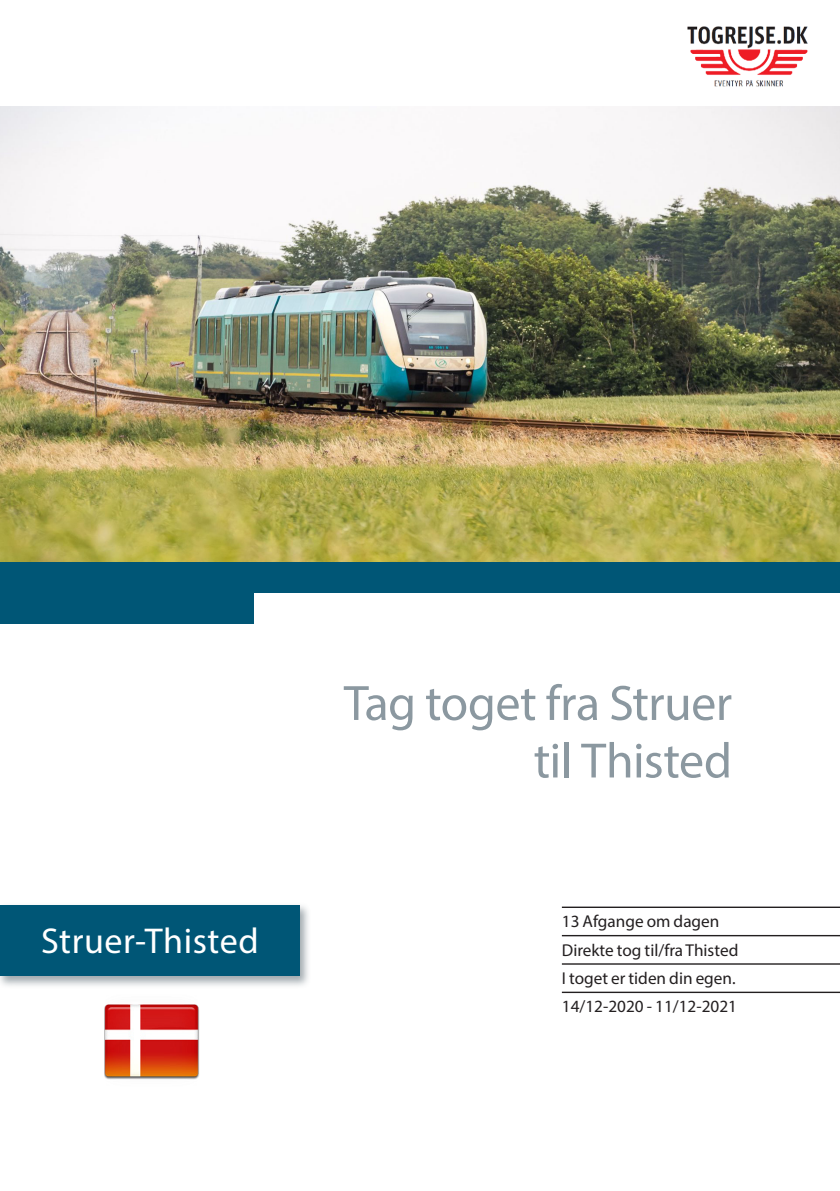
<style>
.page{position:relative;width:840px;height:1191px;background:#fff}
.page>*{position:absolute;margin:0;border:0;box-sizing:border-box;transform-origin:0 0}
.A5__headline{font:50px "Myriad Pro";letter-spacing:-.01em;color:#8b98a0}
.t1{font:36px "Myriad Pro";letter-spacing:.015em;color:#fff}
.A5__overline_8_6{font:17.2px "Myriad Pro";color:#231f20}
</style>
<div class="page">
<hr style="left:561px;top:906px;width:278px;height:2px;background:#231f20">
<hr style="left:561px;top:935px;width:278px;height:1px;background:#231f20">
<hr style="left:561px;top:963px;width:278px;height:1px;background:#231f20">
<hr style="left:561px;top:991px;width:278px;height:2px;background:#231f20">
<div style="left:0;top:561px;width:839px;height:31px;background:#005676"></div>
<div style="left:0;top:561px;width:253px;height:63px;background:#005676"></div>
<img style="left:0;top:107px;width:839px;height:454px">
<div style="left:0;top:902px;width:311px;height:87px;background:#627179;opacity:.6"></div>
<div style="left:0;top:904px;width:299px;height:71px;background:#005676"></div>
<img style="left:105px;top:1004px;width:94px;height:76px">
<img style="left:687px;top:26px;width:121px;height:61px">
<p class="t1" style="left:41px;top:918px;width:219px">Struer-Thisted</p>
<p class="A5__headline" style="left:343px;top:672px;width:389px">Tag toget fra Struer</p>
<p class="A5__headline" style="left:533px;top:730px;width:200px">til Thisted</p>
<p class="A5__overline_8_6" style="left:561px;top:911px;width:159px">13 Afgange om dagen</p>
<p class="A5__overline_8_6" style="left:561px;top:939px;width:178px">Direkte tog til/fra Thisted</p>
<p class="A5__overline_8_6" style="left:561px;top:967px;width:175px">I toget er tiden din egen.</p>
<p class="A5__overline_8_6" style="left:561px;top:996px;width:177px">14/12-2020 - 11/12-2021</p>
</div>
